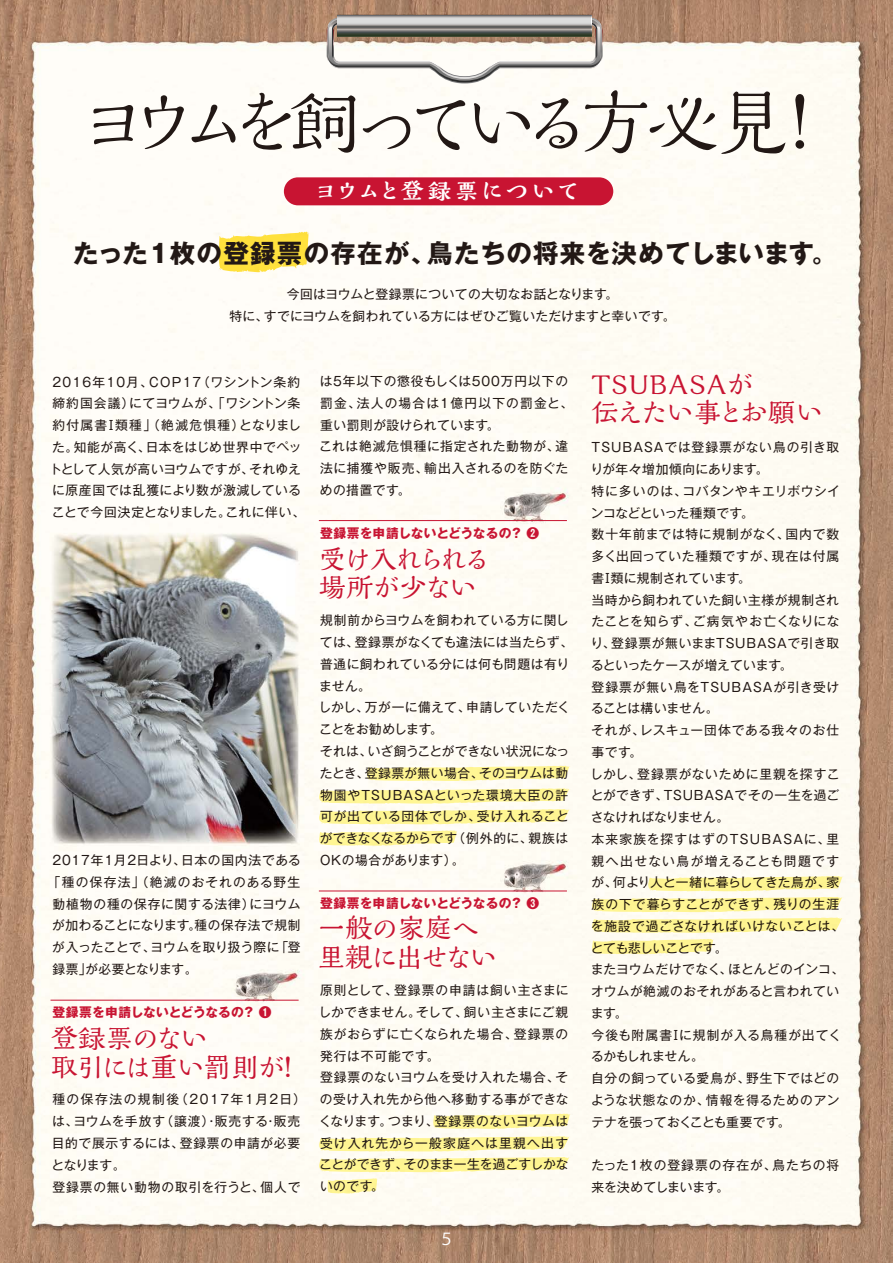
<style>
.page{position:relative;width:893px;height:1263px;background:#fff}
.page>*{position:absolute;margin:0;border:0;box-sizing:border-box;transform-origin:0 0}
.t1{font:71.85px "Kaimin So Std";letter-spacing:-.195em;color:#221815}
.t2{font:500 27px/28.5px "Kaimin So Std";letter-spacing:-.03em;color:#c81432}
.t3{font:500 27px/28.5px "Kaimin So Std";letter-spacing:.02em;color:#c81432}
.t4{font:500 27px/28.5px "Kaimin So Std";letter-spacing:-.06em;color:#c81432}
.t5{font:700 25.5px "Gothic MB101 Pro";letter-spacing:.03em;color:#221815}
.t6{font:800 22.5px "Kaimin So Std";letter-spacing:.12em;color:#fff}
.t7{font:16.5px "Koz Go Pr 6 N";color:#fff}
.t8{font:12.75px/21.8px "Gothic MB101 Pro";letter-spacing:.045em;color:#221815}
.t9{font:12.75px/21.8px "Gothic MB101 Pro";letter-spacing:.065em;color:#221815}
.t10{font:12.75px/21.8px "Gothic MB101 Pro";letter-spacing:.015em;color:#221815;text-align:center}
.t11{font:700 12.75px "Gothic MB101 Pro";letter-spacing:.01em;color:#c81432}
.t12{font:12.75px "Gothic MB101 Pro";letter-spacing:.095em;color:#221815}
.t13{font:12.75px "Gothic MB101 Pro";letter-spacing:-.015em;color:#221815}
</style>
<div class="page">
<img style="left:0;top:0;width:893px;height:1263px">
<svg style="left:219px;top:232px;width:91px;height:40px;background:#fee55c"></svg>
<svg style="left:327px;top:18px;width:276px;height:65px"></svg>
<svg style="left:337px;top:14px;width:254px;height:23px;background:#8e8e8a"></svg>
<div style="left:284px;top:177px;width:329px;height:28px;background:#c81432;border-radius:14px"></div>
<hr style="left:319px;top:520px;width:248px;height:1px;background:#c81432">
<hr style="left:319px;top:891px;width:248px;height:1px;background:#c81432">
<hr style="left:51px;top:1000px;width:248px;height:1px;background:#c81432">
<svg style="left:367px;top:766px;width:204px;height:15px;background:#fef6a2"></svg>
<svg style="left:319px;top:788px;width:252px;height:36px"></svg>
<svg style="left:319px;top:830px;width:139px;height:16px"></svg>
<svg style="left:433px;top:1113px;width:138px;height:16px"></svg>
<svg style="left:319px;top:1136px;width:252px;height:15px;background:#fef6a3"></svg>
<svg style="left:319px;top:1157px;width:252px;height:15px;background:#fef5a1"></svg>
<svg style="left:328px;top:1178px;width:50px;height:15px"></svg>
<svg style="left:648px;top:876px;width:196px;height:15px;background:#fef5a1"></svg>
<svg style="left:592px;top:897px;width:252px;height:36px"></svg>
<svg style="left:592px;top:939px;width:122px;height:15px;background:#fdf5a1"></svg>
<p class="t1" style="left:77px;top:73px;width:760px">ヨウムを飼っている方必見！</p>
<p class="t6" style="left:314px;top:176px;width:267px">ヨウムと登録票について</p>
<p class="t5" style="left:73px;top:232px;width:766px">たった１枚の登録票の存在が、鳥たちの将来を決めてしまいます。</p>
<p class="t10" style="left:229px;top:282px;width:448px">今回はヨウムと登録票についての大切なお話となります。<br>特に、すでにヨウムを飼われている方にはぜひご覧いただけますと幸いです。</p>
<p class="t8" style="left:50px;top:369px;width:257px">2016年10月、COP17（ワシントン条約締約国会議）にてヨウムが、「ワシントン条約付属書Ⅰ類種」（絶滅危惧種）となりました。知能が高く、日本をはじめ世界中でペットとして人気が高いヨウムですが、それゆえに原産国では乱獲により数が激減していることで今回決定となりました。これに伴い、</p>
<p class="t8" style="left:52px;top:848px;width:250px">2017年1月2日より、日本の国内法である</p>
<p class="t12" style="left:48px;top:871px;width:254px">「種の保存法」（絶滅のおそれのある野生</p>
<p class="t9" style="left:52px;top:891px;width:250px">動植物の種の保存に関する法律）にヨウム</p>
<p class="t8" style="left:52px;top:913px;width:250px">が加わることになります。種の保存法で規制</p>
<p class="t10" style="left:52px;top:935px;width:250px">が入ったことで、ヨウムを取り扱う際に「登</p>
<p class="t13" style="left:52px;top:958px;width:147px">録票」が必要となります。</p>
<p class="t11" style="left:52px;top:1002px;width:221px">登録票を申請しないとどうなるの？ ❶</p>
<p class="t2" style="left:51px;top:1022px;width:252px">登録票のない<br>取引には重い罰則が！</p>
<p class="t9" style="left:52px;top:1087px;width:256px">種の保存法の規制後（2017年1月2日）は、ヨウムを手放す（譲渡）・販売する・販売目的で展示するには、登録票の申請が必要となります。<br>登録票の無い動物の取引を行うと、個人で</p>
<p class="t8" style="left:319px;top:369px;width:255px">は5年以下の懲役もしくは500万円以下の罰金、法人の場合は１億円以下の罰金と、重い罰則が設けられています。<br>これは絶滅危惧種に指定された動物が、違法に捕獲や販売、輸出入されるのを防ぐための措置です。</p>
<p class="t11" style="left:320px;top:523px;width:221px">登録票を申請しないとどうなるの？ ❷</p>
<p class="t4" style="left:319px;top:543px;width:174px">受け入れられる場所が少ない</p>
<p class="t8" style="left:318px;top:608px;width:256px">規制前からヨウムを飼われている方に関しては、登録票がなくても違法には当たらず、普通に飼われている分には何も問題は有りません。<br>しかし、万が一に備えて、申請していただくことをお勧めします。<br>それは、いざ飼うことができない状況になったとき、登録票が無い場合、そのヨウムは動物園やTSUBASAといった環境大臣の許可が出ている団体でしか、受け入れることができなくなるからです（例外的に、親族は<br>OKの場合があります）。</p>
<p class="t11" style="left:320px;top:893px;width:221px">登録票を申請しないとどうなるの？ ❸</p>
<p class="t2" style="left:318px;top:912px;width:181px">一般の家庭へ里親に出せない</p>
<p class="t8" style="left:318px;top:978px;width:252px">原則として、登録票の申請は飼い主さまにしかできません。そして、飼い主さまにご親族がおらずに亡くなられた場合、登録票の発行は不可能です。<br>登録票のないヨウムを受け入れた場合、その受け入れ先から他へ移動する事ができなくなります。つまり、登録票のないヨウムは受け入れ先から一般家庭へは里親へ出すことができず、そのまま一生を過ごすしかないのです。</p>
<p class="t7" style="left:438px;top:1230px;width:18px">５</p>
<p class="t3" style="left:591px;top:368px;width:233px">TSUBASAが<br>伝えたい事とお願い</p>
<p class="t8" style="left:590px;top:435px;width:256px">TSUBASAでは登録票がない鳥の引き取りが年々増加傾向にあります。<br>特に多いのは、コバタンやキエリボウシインコなどといった種類です。<br>数十年前までは特に規制がなく、国内で数多く出回っていた種類ですが、現在は付属書Ⅰ類に規制されています。<br>当時から飼われていた飼い主様が規制されたことを知らず、ご病気やお亡くなりになり、登録票が無いままTSUBASAで引き取るといったケースが増えています。<br>登録票が無い鳥をTSUBASAが引き受けることは構いません。<br>それが、レスキュー団体である我々のお仕事です。<br>しかし、登録票がないために里親を探すことができず、TSUBASAでその一生を過ごさなければなりません。<br>本来家族を探すはずのTSUBASAに、里親へ出せない鳥が増えることも問題ですが、何より人と一緒に暮らしてきた鳥が、家族の下で暮らすことができず、残りの生涯を施設で過ごさなければいけないことは、とても悲しいことです。<br>またヨウムだけでなく、ほとんどのインコ、オウムが絶滅のおそれがあると言われています。<br>今後も附属書Ⅰに規制が入る鳥種が出てくるかもしれません。<br>自分の飼っている愛鳥が、野生下ではどのような状態なのか、情報を得るためのアンテナを張っておくことも重要です。</p>
<p class="t8" style="left:591px;top:1152px;width:249px">たった１枚の登録票の存在が、鳥たちの将来を決めてしまいます。</p>
</div>
